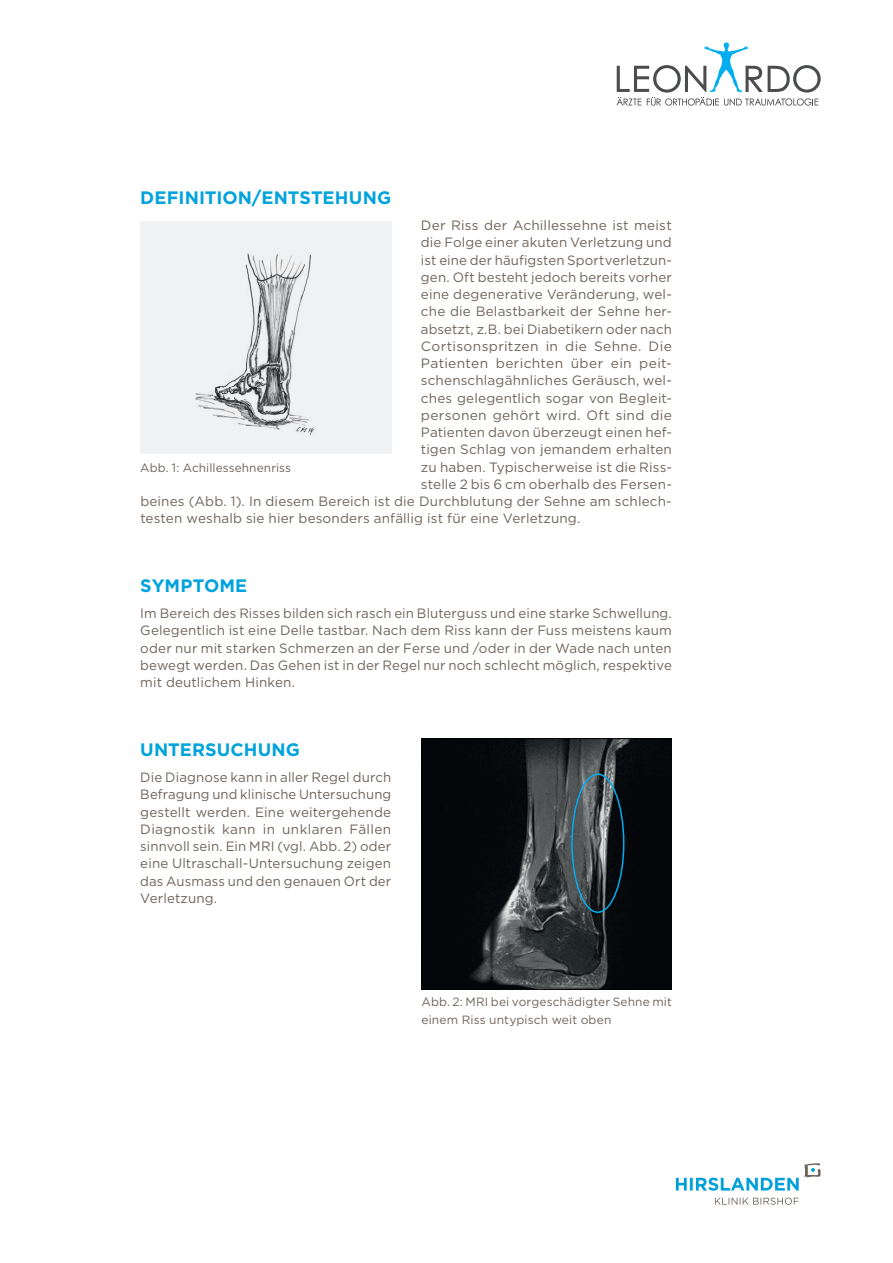
<style>
.page{position:relative;width:893px;height:1263px;background:#fff}
.page>*{position:absolute;margin:0;border:0;box-sizing:border-box;transform-origin:0 0}
.t1{font:700 18px "Gotham";letter-spacing:.005em;color:#00a3dc}
.t2{font:13.5px/17.2px "Gotham";letter-spacing:.01em;color:#6f635a;text-align:justify}
.t3{font:12px/17.2px "Gotham";letter-spacing:.01em;color:#6f635a}
</style>
<div class="page">
<svg style="left:616px;top:43px;width:205px;height:63px"></svg>
<svg style="left:676px;top:1163px;width:145px;height:28px"></svg>
<svg style="left:715px;top:1197px;width:84px;height:8px"></svg>
<div style="left:140px;top:221px;width:252px;height:233px;background:#f0f1f2"></div>
<img style="left:195px;top:253px;width:120px;height:182px">
<img style="left:421px;top:739px;width:251px;height:250px">
<div style="left:571px;top:773px;width:53px;height:140px;border:2px solid #00aeef;border-radius:50%"></div>
<h1 class="t1" style="left:140px;top:186px;width:252px">DEFINITION/ENTSTEHUNG</h1>
<p class="t2" style="left:421px;top:216px;width:252px">Der Riss der Achillessehne ist meist</p>
<p class="t2" style="left:421px;top:234px;width:252px">die Folge einer akuten Verletzung und</p>
<p class="t2" style="left:421px;top:251px;width:252px">ist eine der häufigsten Sportverletzun-</p>
<p class="t2" style="left:421px;top:268px;width:252px">gen. Oft besteht jedoch bereits vorher</p>
<p class="t2" style="left:421px;top:285px;width:252px">eine degenerative Veränderung, wel-</p>
<p class="t2" style="left:421px;top:303px;width:252px">che die Belastbarkeit der Sehne her-</p>
<p class="t2" style="left:421px;top:320px;width:252px">absetzt, z.B. bei Diabetikern oder nach</p>
<p class="t2" style="left:421px;top:337px;width:252px">Cortisonspritzen in die Sehne. Die</p>
<p class="t2" style="left:421px;top:354px;width:252px">Patienten berichten über ein peit-</p>
<p class="t2" style="left:421px;top:372px;width:252px">schenschlagähnliches Geräusch, wel-</p>
<p class="t2" style="left:421px;top:389px;width:252px">ches gelegentlich sogar von Begleit-</p>
<p class="t2" style="left:421px;top:406px;width:252px">personen gehört wird. Oft sind die</p>
<p class="t2" style="left:421px;top:423px;width:252px">Patienten davon überzeugt einen hef-</p>
<p class="t2" style="left:421px;top:441px;width:252px">tigen Schlag von jemandem erhalten</p>
<p class="t2" style="left:421px;top:458px;width:252px">zu haben. Typischerweise ist die Riss-</p>
<p class="t2" style="left:421px;top:475px;width:252px">stelle 2 bis 6 cm oberhalb des Fersen-</p>
<p class="t2" style="left:140px;top:492px;width:533px">beines (Abb. 1). In diesem Bereich ist die Durchblutung der Sehne am schlech-</p>
<p class="t2" style="left:140px;top:510px;width:442px">testen weshalb sie hier besonders anfällig ist für eine Verletzung.</p>
<p class="t3" style="left:140px;top:458px;width:152px">Abb. 1: Achillessehnenriss</p>
<h1 class="t1" style="left:140px;top:574px;width:108px">SYMPTOME</h1>
<p class="t2" style="left:140px;top:604px;width:533px">Im Bereich des Risses bilden sich rasch ein Bluterguss und eine starke Schwellung.<br>Gelegentlich ist eine Delle tastbar. Nach dem Riss kann der Fuss meistens kaum oder nur mit starken Schmerzen an der Ferse und /oder in der Wade nach unten bewegt werden. Das Gehen ist in der Regel nur noch schlecht möglich, respektive mit deutlichem Hinken.</p>
<h1 class="t1" style="left:140px;top:738px;width:161px">UNTERSUCHUNG</h1>
<p class="t2" style="left:140px;top:768px;width:252px">Die Diagnose kann in aller Regel durch Befragung und klinische Untersuchung gestellt werden. Eine weitergehende Diagnostik kann in unklaren Fällen sinnvoll sein. Ein MRI (vgl. Abb. 2) oder eine Ultraschall-Untersuchung zeigen das Ausmass und den genauen Ort der Verletzung.</p>
<p class="t3" style="left:421px;top:993px;width:252px">Abb. 2: MRI bei vorgeschädigter Sehne mit einem Riss untypisch weit oben</p>
</div>
